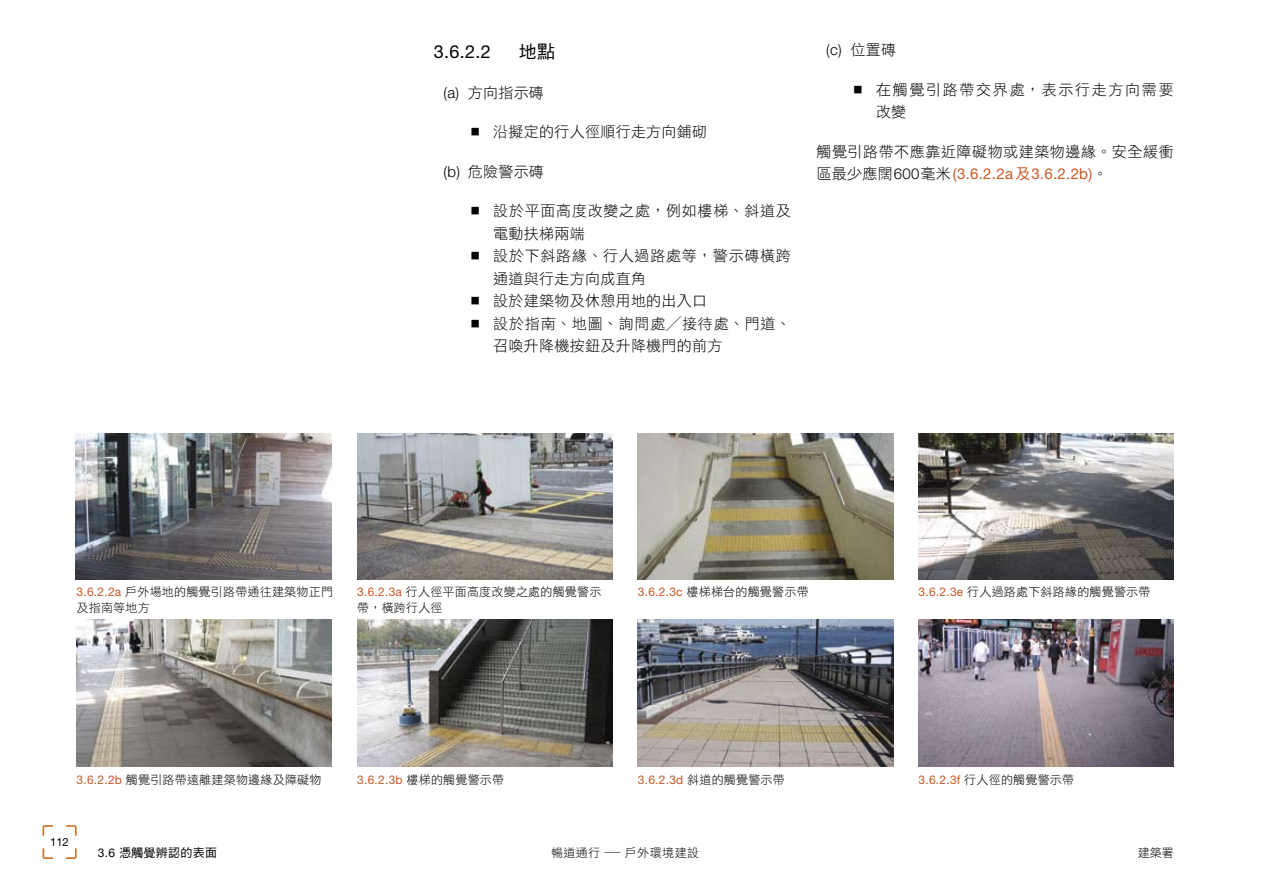
<style>
.page{position:relative;width:1263px;height:893px;background:#fff}
.page>*{position:absolute;margin:0;border:0;box-sizing:border-box;transform-origin:0 0}
.t1{font:18px "Helvetica Neue";color:#000}
.t2{font:18px "DF Hei HK W5";color:#000}
.t3{font:15px/22.5px "DF Hei HK W3";letter-spacing:.02em;color:#000}
.t4{font:15px "DF Hei HK W3";letter-spacing:.04em;color:#000}
.t5{font:15px "Helvetica Neue";color:#c95727}
.t6{font:15px/22.5px "DF Hei HK W3";letter-spacing:.115em;color:#000}
.t7{font:500 15px/22.5px "M Hei HK Format";color:#000}
.t8{font:300 15px "Helvetica Neue";color:#000}
.t9{font:12px/16.5px "DF Hei HK W3";letter-spacing:.02em;color:#000}
.t10{font:12px "Helvetica Neue";color:#c95727}
.t11{font:12px "DF Hei HK W5";letter-spacing:.025em;color:#000}
.t12{font:12px "DF Hei HK W3";letter-spacing:.04em;color:#000}
.t13{font:11.25px "Helvetica Neue";color:#000}
.s1{font-family:"Helvetica Neue";font-weight:300}
.s2{font-family:"DF Hei HK W3";font-weight:400}
.s3{font-family:"DF Hei HK W3";color:#000}
.s4{font-weight:300;color:#000}
.s5{font-family:"DF Hei HK W5"}
.s6{font-family:"Helvetica Neue";color:#c95727}
.s7{font-family:"Helvetica Neue"}
</style>
<div class="page">
<svg style="left:43px;top:825px;width:10px;height:11px"></svg>
<svg style="left:43px;top:848px;width:10px;height:11px"></svg>
<svg style="left:66px;top:825px;width:11px;height:11px"></svg>
<svg style="left:66px;top:848px;width:11px;height:11px"></svg>
<img style="left:918px;top:619px;width:256px;height:148px">
<img style="left:918px;top:434px;width:256px;height:145px">
<img style="left:638px;top:619px;width:255px;height:148px">
<img style="left:638px;top:434px;width:255px;height:145px">
<img style="left:357px;top:619px;width:255px;height:148px">
<img style="left:357px;top:434px;width:255px;height:145px">
<img style="left:77px;top:619px;width:255px;height:148px">
<img style="left:76px;top:434px;width:256px;height:145px">
<h1 class="t1" style="left:434px;top:41px;width:59px">3.6.2.2</h1>
<h1 class="t2" style="left:519px;top:42px;width:38px">地點</h1>
<p class="t4" style="left:443px;top:84px;width:102px"><span class="s1">(a)</span> 方向指示磚</p>
<p class="t3" style="left:493px;top:120px;width:215px">沿擬定的行人徑順行走方向鋪砌</p>
<p class="t4" style="left:443px;top:163px;width:102px"><span class="s1">(b)</span> 危險警示磚</p>
<p class="t3" style="left:493px;top:199px;width:299px">設於平面高度改變之處，例如樓梯、斜道及電動扶梯兩端<br>設於下斜路緣、行人過路處等，警示磚橫跨通道與行走方向成直角<br>設於建築物及休憩用地的出入口<br>設於指南、地圖、詢問處╱接待處、門道、召喚升降機按鈕及升降機門的前方</p>
<p class="t7" style="left:468px;top:120px;width:16px">■</p>
<p class="t7" style="left:468px;top:199px;width:16px">■</p>
<p class="t7" style="left:468px;top:244px;width:16px">■</p>
<p class="t7" style="left:468px;top:289px;width:16px">■ ■</p>
<p class="t8" style="left:826px;top:41px;width:71px">(c) <span class="s2">位置磚</span></p>
<p class="t6" style="left:876px;top:78px;width:299px">在觸覺引路帶交界處，表示行走方向需要改變</p>
<p class="t4" style="left:816px;top:143px;width:359px">觸覺引路帶不應靠近障礙物或建築物邊緣。安全緩衝</p>
<p class="t5" style="left:816px;top:165px;width:293px"><span class="s3">區最少應闊</span><span class="s4">600</span><span class="s3">毫米</span>(3.6.2.2a<span class="s5">及</span>3.6.2.2b)<span class="s3">。</span></p>
<p class="t7" style="left:850px;top:78px;width:16px">■</p>
<p class="t9" style="left:77px;top:583px;width:258px"><span class="s6">3.6.2.2a</span> 戶外場地的觸覺引路帶通往建築物正門及指南等地方</p>
<p class="t9" style="left:357px;top:583px;width:246px"><span class="s6">3.6.2.3a</span> 行人徑平面高度改變之處的觸覺警示帶，橫跨行人徑</p>
<p class="t9" style="left:638px;top:583px;width:172px"><span class="s6">3.6.2.3c</span> 樓梯梯台的觸覺警示帶</p>
<p class="t9" style="left:918px;top:583px;width:233px"><span class="s6">3.6.2.3e</span> 行人過路處下斜路緣的觸覺警示帶</p>
<p class="t9" style="left:77px;top:771px;width:246px"><span class="s6">3.6.2.2b</span> 觸覺引路帶遠離建築物邊緣及障礙物</p>
<p class="t10" style="left:357px;top:772px;width:148px">3.6.2.3b <span class="s3">樓梯的觸覺警示帶</span></p>
<p class="t10" style="left:638px;top:772px;width:148px">3.6.2.3d <span class="s3">斜道的觸覺警示帶</span></p>
<p class="t9" style="left:918px;top:771px;width:157px"><span class="s6">3.6.2.3f</span> 行人徑的觸覺警示帶</p>
<p class="t13" style="left:50px;top:835px;width:20px">112</p>
<p class="t11" style="left:98px;top:846px;width:121px"><span class="s7">3.6</span> 憑觸覺辨認的表面</p>
<p class="t12" style="left:551px;top:846px;width:150px">暢道通行 — 戶外環境建設</p>
<p class="t9" style="left:1138px;top:844px;width:37px">建築署</p>
</div>
